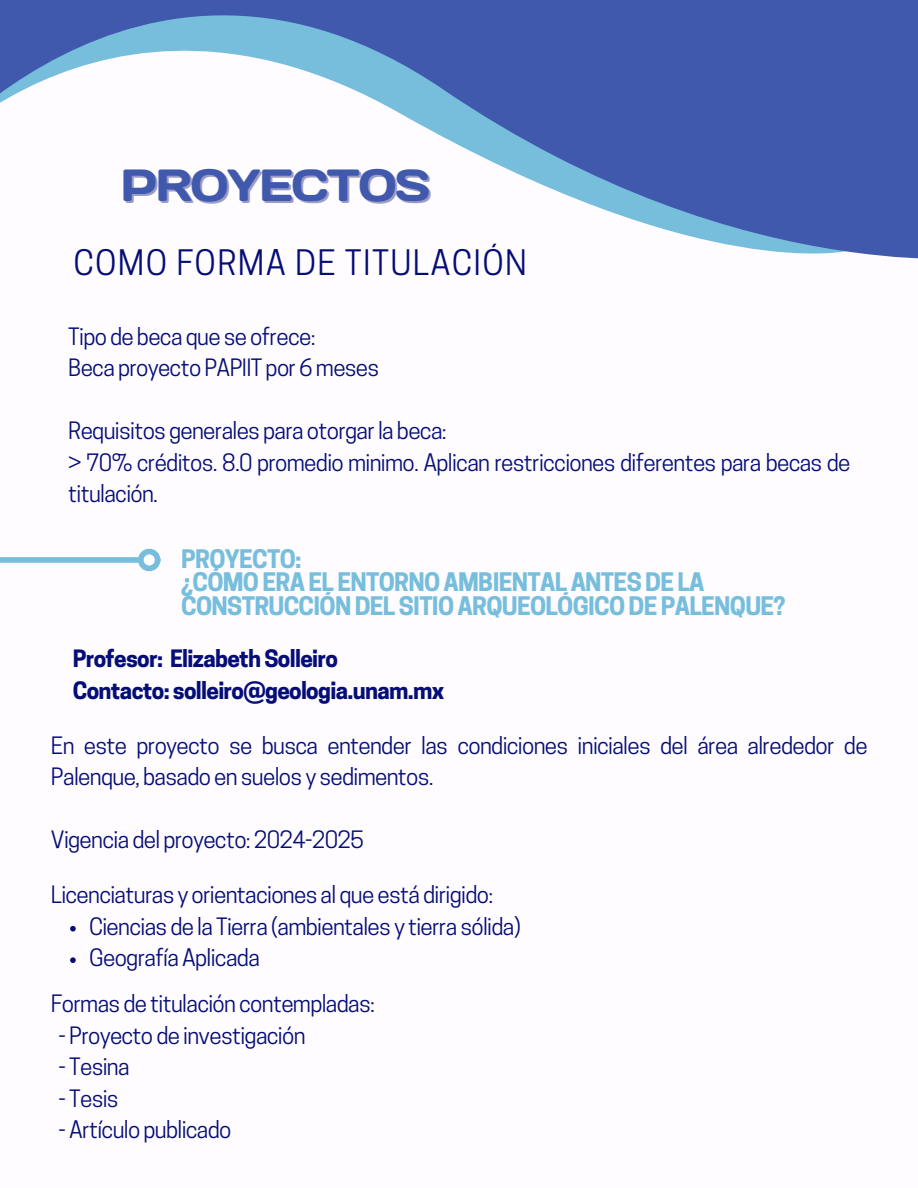
<style>
.page{position:relative;width:918px;height:1188px;background:#fff}
.page>*{position:absolute;margin:0;border:0;box-sizing:border-box;transform-origin:0 0}
.t1{font:45px "Days";letter-spacing:-.03em;color:#4059ad}
.t2{font:33px "Cooper Hewitt";letter-spacing:.04em;color:#050d76}
.t3{font:700 24px/23.7px "Cooper Hewitt";letter-spacing:-.03em;color:#77bedd}
.t4{font:22.5px/31.5px "Cooper Hewitt";letter-spacing:-.03em;color:#050d76}
.t5{font:700 22.5px/31.5px "Cooper Hewitt";letter-spacing:-.03em;color:#050d76}
</style>
<div class="page">
<svg style="left:0;top:0;width:918px;height:259px"></svg>
<div style="left:0;top:557px;width:138px;height:6px;background:#77bedd"></div>
<div style="left:138px;top:549px;width:22px;height:22px;border:6px solid #77bedd;border-radius:50%"></div>
<svg style="left:70px;top:926px;width:6px;height:6px"></svg>
<svg style="left:70px;top:957px;width:6px;height:6px"></svg>
<p class="t1" style="left:121px;top:156px;width:311px">PROYECTOS</p>
<h1 class="t2" style="left:73px;top:250px;width:455px">COMO FORMA DE TITULACIÓN</h1>
<h3 class="t4" style="left:68px;top:323px;width:313px">Tipo de beca que se ofrece:<br>Beca proyecto PAPIIT por 6 meses</h3>
<h4 class="t4" style="left:68px;top:418px;width:784px">Requisitos generales para otorgar la beca:<br>&gt; 70% créditos. 8.0 promedio minimo. Aplican restricciones diferentes para becas de titulación.</h4>
<p class="t3" style="left:181px;top:550px;width:606px">PROYECTO:<br>¿CÓMO ERA EL ENTORNO AMBIENTAL ANTES DE LA<br>CONSTRUCCIÓN DEL SITIO ARQUEOLÓGICO DE PALENQUE?</p>
<h2 class="t5" style="left:73px;top:646px;width:373px">Profesor: Elizabeth Solleiro<br>Contacto: solleiro@geologia.unam.mx</h2>
<h4 class="t4" style="left:51px;top:732px;width:818px">En este proyecto se busca entender las condiciones iniciales del área alrededor de<br>Palenque, basado en suelos y sedimentos.</h4>
<h4 class="t4" style="left:51px;top:827px;width:314px">Vigencia del proyecto: 2024-2025</h4>
<h4 class="t4" style="left:51px;top:882px;width:444px">Licenciaturas y orientaciones al que está dirigido:</h4>
<h4 class="t4" style="left:89px;top:914px;width:433px">Ciencias de la Tierra (ambientales y tierra sólida)</h4>
<h4 class="t4" style="left:89px;top:945px;width:172px">Geografía Aplicada</h4>
<p class="t4" style="left:51px;top:991px;width:326px">Formas de titulación contempladas:</p>
<p class="t4" style="left:59px;top:1023px;width:248px">- Proyecto de investigación</p>
<p class="t4" style="left:59px;top:1054px;width:73px">- Tesina</p>
<p class="t4" style="left:59px;top:1086px;width:62px">- Tesis</p>
<p class="t4" style="left:59px;top:1117px;width:174px">- Artículo publicado</p>
</div>
